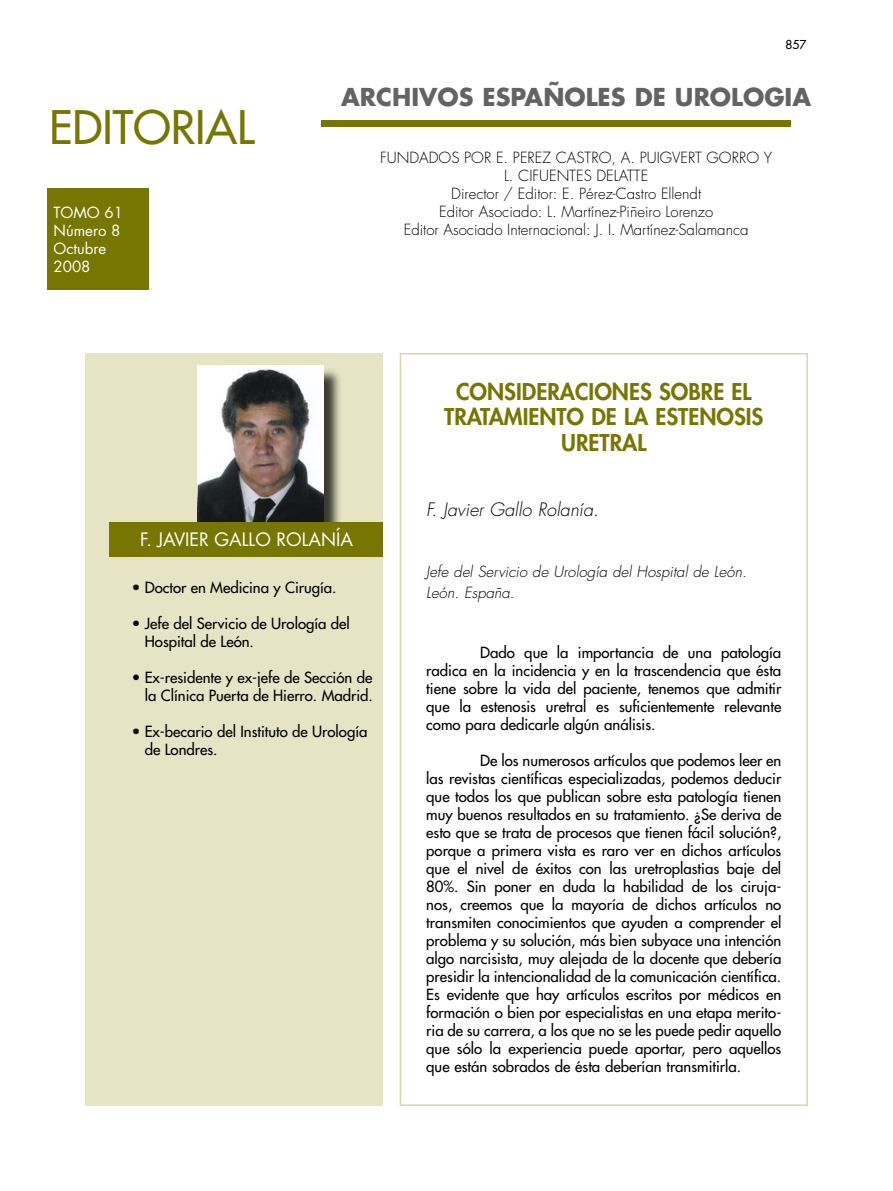
<style>
.page{position:relative;width:893px;height:1191px;background:#fff}
.page>*{position:absolute;margin:0;border:0;box-sizing:border-box;transform-origin:0 0}
.t1{font:45px "Futura";color:#787602}
.t2{font:700 24px "Futura";color:#636363}
.t3{font:800 22.5px/25.5px "Futura";color:#787602;text-align:center}
.t4{font:italic 300 18px "Futura";color:#000}
.t5{font:18px "Futura";color:#fff}
.t6{font:15px/18px "Futura";color:#000;text-align:justify}
.t7{font:300 15px "Futura";color:#000}
.t8{font:italic 300 15px/21.6px "Futura";color:#000}
.t9{font:15px/18px "Futura";color:#fff}
.t10{font:12px "Futura";color:#000}
</style>
<div class="page">
<div style="left:400px;top:353px;width:408px;height:753px;border:2px solid #d9d7ab"></div>
<div style="left:321px;top:121px;width:470px;height:6px;background:#787602"></div>
<div style="left:47px;top:188px;width:102px;height:101px;background:#787602"></div>
<div style="left:85px;top:353px;width:298px;height:753px;background:#e5e4c5"></div>
<div style="left:198px;top:366px;width:145px;height:178px;background:#000;opacity:.75"></div>
<img style="left:197px;top:366px;width:126px;height:156px">
<div style="left:110px;top:522px;width:273px;height:35px;background:#787602"></div>
<p class="t1" style="left:49px;top:98px;width:207px">EDITORIAL</p>
<p class="t9" style="left:54px;top:203px;width:71px">TOMO 61</p>
<p class="t9" style="left:54px;top:221px;width:68px">Número 8</p>
<p class="t9" style="left:54px;top:239px;width:54px">Octubre<br>2008</p>
<p class="t10" style="left:786px;top:37px;width:22px">857</p>
<p class="t2" style="left:341px;top:80px;width:471px">ARCHIVOS ESPAÑOLES DE UROLOGIA</p>
<p class="t7" style="left:380px;top:148px;width:393px">FUNDADOS POR E. PEREZ CASTRO, A. PUIGVERT GORRO Y</p>
<p class="t7" style="left:504px;top:166px;width:146px">L. CIFUENTES DELATTE</p>
<p class="t7" style="left:451px;top:184px;width:251px">Director / Editor: E. Pérez-Castro Ellendt</p>
<p class="t7" style="left:439px;top:202px;width:276px">Editor Asociado: L. Martínez-Piñeiro Lorenzo</p>
<p class="t7" style="left:404px;top:220px;width:346px">Editor Asociado Internacional: J. I. Martínez-Salamanca</p>
<p class="t3" style="left:444px;top:378px;width:321px">CONSIDERACIONES SOBRE EL<br>TRATAMIENTO DE LA ESTENOSIS<br>URETRAL</p>
<p class="t4" style="left:426px;top:497px;width:174px">F. Javier Gallo Rolanía.</p>
<p class="t5" style="left:140px;top:527px;width:214px">F. JAVIER GALLO ROLANÍA</p>
<p class="t6" style="left:132px;top:578px;width:206px">• Doctor en Medicina y Cirugía.</p>
<p class="t6" style="left:132px;top:614px;width:220px">• Jefe del Servicio de Urología del</p>
<p class="t6" style="left:145px;top:632px;width:111px">Hospital de León.</p>
<p class="t6" style="left:132px;top:668px;width:242px">• Ex-residente y ex-jefe de Sección de</p>
<p class="t6" style="left:145px;top:686px;width:230px">la Clínica Puerta de Hierro. Madrid.</p>
<p class="t6" style="left:132px;top:722px;width:237px">• Ex-becario del Instituto de Urología</p>
<p class="t6" style="left:145px;top:740px;width:74px">de Londres.</p>
<p class="t8" style="left:426px;top:561px;width:322px">Jefe del Servicio de Urología del Hospital de León.<br>León. España.</p>
<p class="t6" style="left:426px;top:643px;width:357px;text-indent:54px">Dado que la importancia de una patología radica en la incidencia y en la trascendencia que ésta tiene sobre la vida del paciente, tenemos que admitir que la estenosis uretral es suficientemente relevante como para dedicarle algún análisis.</p>
<p class="t6" style="left:426px;top:751px;width:357px;text-indent:54px">De los numerosos artículos que podemos leer en las revistas científicas especializadas, podemos deducir que todos los que publican sobre esta patología tienen muy buenos resultados en su tratamiento. ¿Se deriva de esto que se trata de procesos que tienen fácil solución?, porque a primera vista es raro ver en dichos artículos que el nivel de éxitos con las uretroplastias baje del 80%. Sin poner en duda la habilidad de los ciruja&shy;nos, creemos que la mayoría de dichos artículos no transmiten conocimientos que ayuden a comprender el problema y su solución, más bien subyace una intención algo narcisista, muy alejada de la docente que debería presidir la intencionalidad de la comunicación científica.<br>Es evidente que hay artículos escritos por médicos en formación o bien por especialistas en una etapa merito&shy;ria de su carrera, a los que no se les puede pedir aquello que sólo la experiencia puede aportar, pero aquellos que están sobrados de ésta deberían transmitirla.</p>
</div>
